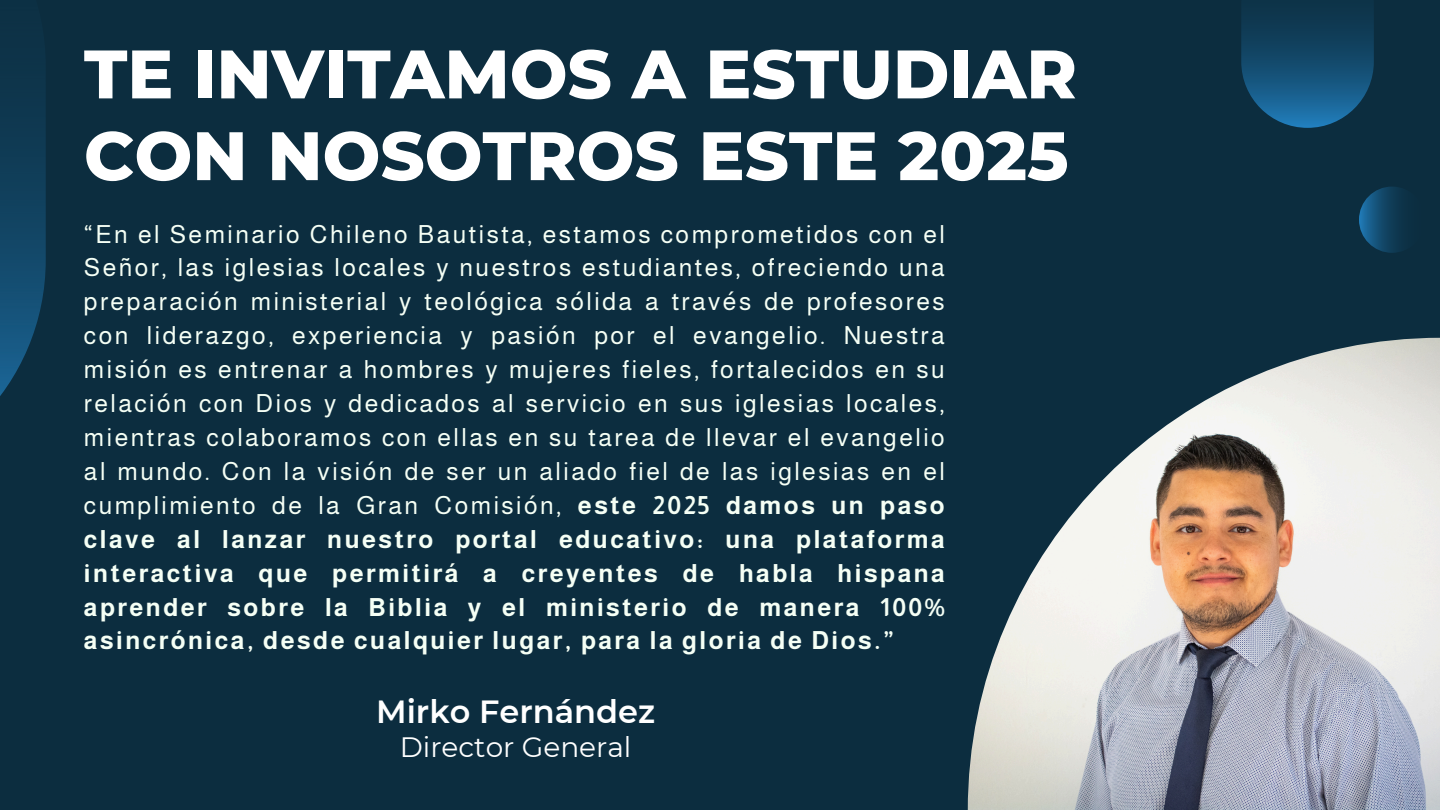
<style>
.page{position:relative;width:1440px;height:810px;background:#0c2d3f}
.page>*{position:absolute;margin:0;border:0;box-sizing:border-box;transform-origin:0 0}
.t1{font:800 68.4px/81.8px "Montserrat";color:#fff}
.t2{font:600 32px "Montserrat";color:#fff}
.t3{font:28px "Montserrat";color:#fff}
.t4{font:25px/33.9px "Almarai";letter-spacing:.1em;color:#f5fff5;text-align:justify}
.s1{font-weight:700}
</style>
<div class="page">
<img style="left:968px;top:338px;width:472px;height:472px">
<img style="left:1241px;top:6px;width:133px;height:122px">
<img style="left:1359px;top:187px;width:66px;height:66px;border-radius:50%">
<img style="left:0;top:68px;width:46px;height:328px">
<h1 class="t1" style="left:84px;top:33px;width:995px">TE INVITAMOS A ESTUDIAR<br>CON NOSOTROS ESTE 2025</h1>
<p class="t4" style="left:84px;top:217px;width:862px">“En el Seminario Chileno Bautista, estamos comprometidos con el Señor, las iglesias locales y nuestros estudiantes, ofreciendo una preparación ministerial y teológica sólida a través de profesores con liderazgo, experiencia y pasión por el evangelio. Nuestra misión es entrenar a hombres y mujeres fieles, fortalecidos en su relación con Dios y dedicados al servicio en sus iglesias locales, mientras colaboramos con ellas en su tarea de llevar el evangelio al mundo. Con la visión de ser un aliado fiel de las iglesias en el cumplimiento de la Gran Comisión, <span class="s1">este 2025 damos un paso clave al lanzar nuestro portal educativo: una plataforma interactiva que permitirá a creyentes de habla hispana aprender sobre la Biblia y el ministerio de manera 100% asincrónica, desde cualquier lugar, para la gloria de Dios.”</span></p>
<h2 class="t2" style="left:376px;top:692px;width:280px">Mirko Fernández</h2>
<h3 class="t3" style="left:400px;top:730px;width:233px">Director General</h3>
</div>
